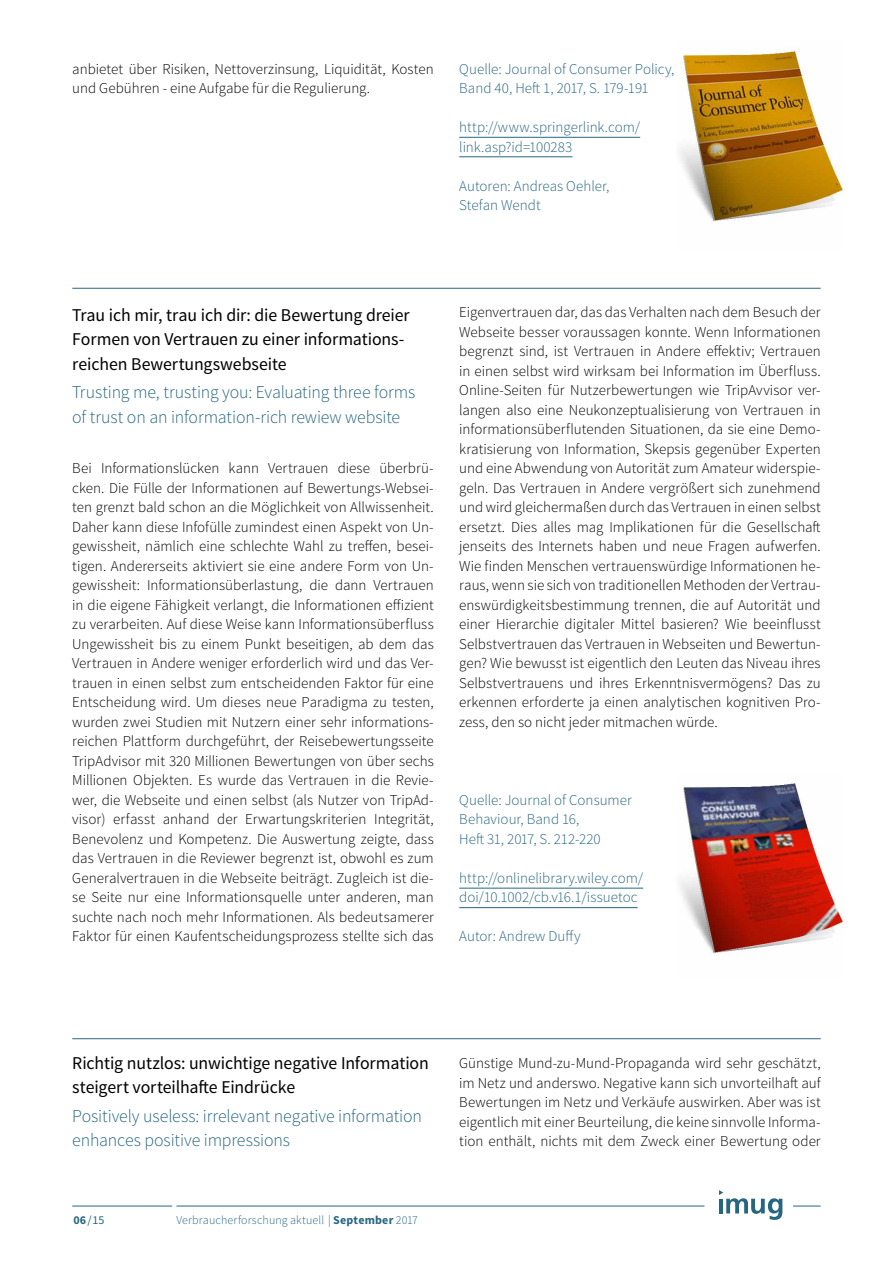
<style>
.page{position:relative;width:893px;height:1263px;background:#fff}
.page>*{position:absolute;margin:0;border:0;box-sizing:border-box;transform-origin:0 0}
.t1{font:18px/24.3px "Source Sans Pro";letter-spacing:-.005em;color:#000}
.t2{font:300 18px/24.5px "Source Sans Pro";letter-spacing:-.01em;color:#276681}
.t3{font:300 15px/19.5px "Source Sans Pro";color:#000;text-align:justify}
.t4{font:300 15px/19.5px "Source Sans Pro";color:#276681}
.t5{font:300 12px "Source Sans Pro";letter-spacing:.01em;color:#276681}
.t6{font:12px "Source Sans Pro";color:#276681}
.s1{font-weight:700}
</style>
<div class="page">
<svg style="left:719px;top:1190px;width:63px;height:30px"></svg>
<hr style="left:176px;top:1206px;width:528px;height:1px;background:#276681">
<hr style="left:72px;top:1206px;width:100px;height:1px;background:#276681">
<svg style="left:793px;top:1206px;width:28px;height:1px"></svg>
<img style="left:680px;top:49px;width:163px;height:172px">
<hr style="left:72px;top:288px;width:749px;height:1px;background:#276681">
<hr style="left:459px;top:888px;width:184px;height:1px;background:#276681">
<hr style="left:459px;top:907px;width:179px;height:1px;background:#276681">
<hr style="left:72px;top:1038px;width:749px;height:1px;background:#276681">
<hr style="left:459px;top:137px;width:181px;height:1px;background:#276681">
<hr style="left:459px;top:157px;width:113px;height:1px;background:#276681">
<img style="left:680px;top:783px;width:163px;height:170px">
<p class="t3" style="left:72px;top:59px;width:363px">anbietet über Risiken, Nettoverzinsung, Liquidität, Kosten und Gebühren - eine Aufgabe für die Regulierung.</p>
<p class="t4" style="left:459px;top:59px;width:217px">Quelle: Journal of Consumer Policy,<br>Band 40, Heft 1, 2017, S. 179-191</p>
<p class="t4" style="left:459px;top:117px;width:182px">http://www.springerlink.com/ link.asp?id=100283</p>
<p class="t4" style="left:459px;top:176px;width:152px">Autoren: Andreas Oehler,<br>Stefan Wendt</p>
<p class="t1" style="left:72px;top:303px;width:339px">Trau ich mir, trau ich dir: die Bewertung dreier<br>Formen von Vertrauen zu einer informations&shy;reichen Bewertungswebseite</p>
<p class="t2" style="left:72px;top:380px;width:345px">Trusting me, trusting you: Evaluating three forms of trust on an information-rich rewiew website</p>
<p class="t3" style="left:72px;top:459px;width:363px">Bei Informationslücken kann Vertrauen diese überbrü&shy;cken. Die Fülle der Informationen auf Bewertungs-Websei&shy;ten grenzt bald schon an die Möglichkeit von Allwissenheit.<br>Daher kann diese Infofülle zumindest einen Aspekt von Un&shy;gewissheit, nämlich eine schlechte Wahl zu treffen, besei&shy;tigen. Andererseits aktiviert sie eine andere Form von Un&shy;gewissheit: Informationsüberlastung, die dann Vertrauen in die eigene Fähigkeit verlangt, die Informationen effizient zu verarbeiten. Auf diese Weise kann Informationsüberfluss Ungewissheit bis zu einem Punkt beseitigen, ab dem das Vertrauen in Andere weniger erforderlich wird und das Ver&shy;trauen in einen selbst zum entscheidenden Faktor für eine Entscheidung wird. Um dieses neue Paradigma zu testen, wurden zwei Studien mit Nutzern einer sehr informations&shy;reichen Plattform durchgeführt, der Reisebewertungsseite TripAdvisor mit 320 Millionen Bewertungen von über sechs Millionen Objekten. Es wurde das Vertrauen in die Revie&shy;wer, die Webseite und einen selbst (als Nutzer von TripAd&shy;visor) erfasst anhand der Erwartungskriterien Integrität, Benevolenz und Kompetenz. Die Auswertung zeigte, dass das Vertrauen in die Reviewer begrenzt ist, obwohl es zum Generalvertrauen in die Webseite beiträgt. Zugleich ist die&shy;se Seite nur eine Informationsquelle unter anderen, man suchte nach noch mehr Informationen. Als bedeutsamerer Faktor für einen Kaufentscheidungsprozess stellte sich das</p>
<p class="t3" style="left:459px;top:303px;width:363px">Eigenvertrauen dar, das das Verhalten nach dem Besuch der Webseite besser voraussagen konnte. Wenn Informationen begrenzt sind, ist Vertrauen in Andere effektiv; Vertrauen in einen selbst wird wirksam bei Information im Überfluss.<br>Online-Seiten für Nutzerbewertungen wie TripAvvisor ver&shy;langen also eine Neukonzeptualisierung von Vertrauen in informationsüberflutenden Situationen, da sie eine Demo&shy;kratisierung von Information, Skepsis gegenüber Experten und eine Abwendung von Autorität zum Amateur widerspie&shy;geln. Das Vertrauen in Andere vergrößert sich zunehmend und wird gleichermaßen durch das Vertrauen in einen selbst ersetzt. Dies alles mag Implikationen für die Gesellschaft jenseits des Internets haben und neue Fragen aufwerfen.<br>Wie finden Menschen vertrauenswürdige Informationen he&shy;raus, wenn sie sich von traditionellen Methoden der Vertrau&shy;enswürdigkeitsbestimmung trennen, die auf Autorität und einer Hierarchie digitaler Mittel basieren? Wie beeinflusst Selbstvertrauen das Vertrauen in Webseiten und Bewertun&shy;gen? Wie bewusst ist eigentlich den Leuten das Niveau ihres Selbstvertrauens und ihres Erkenntnisvermögens? Das zu erkennen erforderte ja einen analytischen kognitiven Pro&shy;zess, den so nicht jeder mitmachen würde.</p>
<p class="t4" style="left:459px;top:790px;width:174px">Quelle: Journal of Consumer<br>Behaviour, Band 16,<br>Heft 31, 2017, S. 212-220</p>
<p class="t4" style="left:459px;top:868px;width:185px">http://onlinelibrary.wiley.com/ doi/10.1002/cb.v16.1/issuetoc</p>
<p class="t4" style="left:459px;top:927px;width:123px">Autor: Andrew Duffy</p>
<p class="t1" style="left:72px;top:1051px;width:358px">Richtig nutzlos: unwichtige negative Information steigert vorteilhafte Eindrücke</p>
<p class="t2" style="left:72px;top:1104px;width:351px">Positively useless: irrelevant negative information enhances positive impressions</p>
<p class="t6" style="left:73px;top:1213px;width:33px"><span class="s1">06</span>/15</p>
<p class="t5" style="left:176px;top:1213px;width:243px">Verbraucherforschung aktuell | <span class="s1">September</span> 2017</p>
<p class="t3" style="left:459px;top:1053px;width:363px">Günstige Mund-zu-Mund-Propaganda wird sehr geschätzt, im Netz und anderswo. Negative kann sich unvorteilhaft auf Bewertungen im Netz und Verkäufe auswirken. Aber was ist eigentlich mit einer Beurteilung, die keine sinnvolle Informa&shy;tion enthält, nichts mit dem Zweck einer Bewertung oder</p>
</div>
